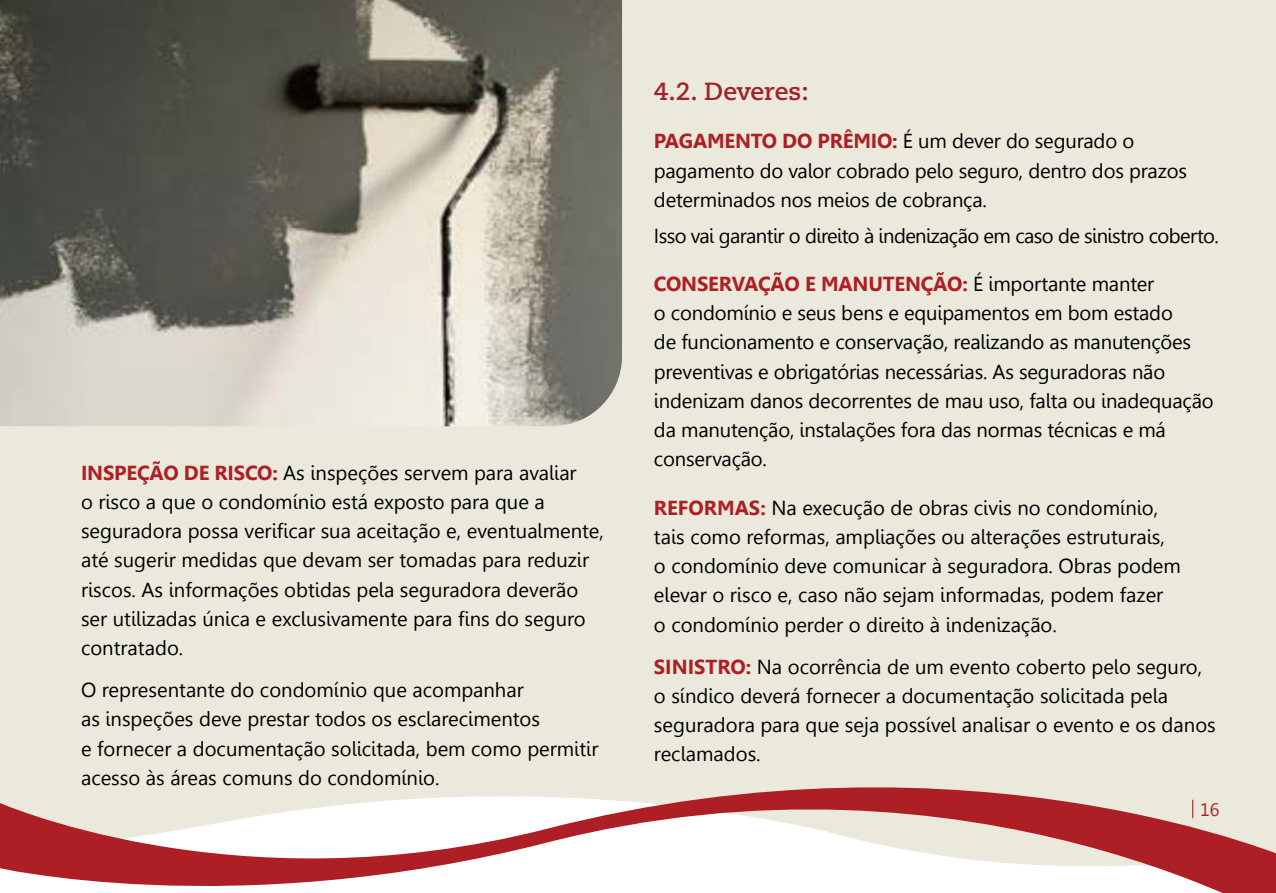
<style>
.page{position:relative;width:1276px;height:893px;background:#ebe9db}
.page>*{position:absolute;margin:0;border:0;box-sizing:border-box;transform-origin:0 0}
.t1{font:700 24.75px "Caecilia LT Std";color:#a3212e}
.t2{font:20.25px/29.2px "Leelawadee";color:#000}
.t3{font:20.25px "Leelawadee";letter-spacing:-.03em;color:#000}
.t4{font:18px "Leelawadee";color:#ad1f25}
.s1{font-weight:700;color:#ad1f25}
</style>
<div class="page">
<svg style="left:0;top:787px;width:1276px;height:106px"></svg>
<svg style="left:1192px;top:800px;width:1px;height:18px"></svg>
<img style="left:0;top:0;width:622px;height:426px">
<p class="t2" style="left:81px;top:458px;width:524px"><span class="s1">INSPEÇÃO DE RISCO:</span> As inspeções servem para avaliar<br>o risco a que o condomínio está exposto para que a seguradora possa verificar sua aceitação e, eventualmente, até sugerir medidas que devam ser tomadas para reduzir riscos. As informações obtidas pela seguradora deverão ser utilizadas única e exclusivamente para fins do seguro contratado.</p>
<p class="t2" style="left:81px;top:675px;width:519px">O representante do condomínio que acompanhar<br>as inspeções deve prestar todos os esclarecimentos<br>e fornecer a documentação solicitada, bem como permitir acesso às áreas comuns do condomínio.</p>
<p class="t1" style="left:654px;top:77px;width:156px">4.2. Deveres:</p>
<p class="t2" style="left:654px;top:127px;width:534px"><span class="s1">PAGAMENTO DO PRÊMIO:</span> É um dever do segurado o pagamento do valor cobrado pelo seguro, dentro dos prazos determinados nos meios de cobrança.</p>
<p class="t3" style="left:654px;top:224px;width:566px">Isso vai garantir o direito à indenização em caso de sinistro coberto.</p>
<p class="t2" style="left:654px;top:269px;width:561px"><span class="s1">CONSERVAÇÃO E MANUTENÇÃO:</span> É importante manter<br>o condomínio e seus bens e equipamentos em bom estado<br>de funcionamento e conservação, realizando as manutenções preventivas e obrigatórias necessárias. As seguradoras não indenizam danos decorrentes de mau uso, falta ou inadequação da manutenção, instalações fora das normas técnicas e má conservação.</p>
<p class="t2" style="left:654px;top:493px;width:528px"><span class="s1">REFORMAS:</span> Na execução de obras civis no condomínio, tais como reformas, ampliações ou alterações estruturais, o condomínio deve comunicar à seguradora. Obras podem elevar o risco e, caso não sejam informadas, podem fazer<br>o condomínio perder o direito à indenização.</p>
<p class="t2" style="left:654px;top:652px;width:563px"><span class="s1">SINISTRO:</span> Na ocorrência de um evento coberto pelo seguro, o síndico deverá fornecer a documentação solicitada pela seguradora para que seja possível analisar o evento e os danos reclamados.</p>
<p class="t4" style="left:1200px;top:799px;width:21px">16</p>
</div>
